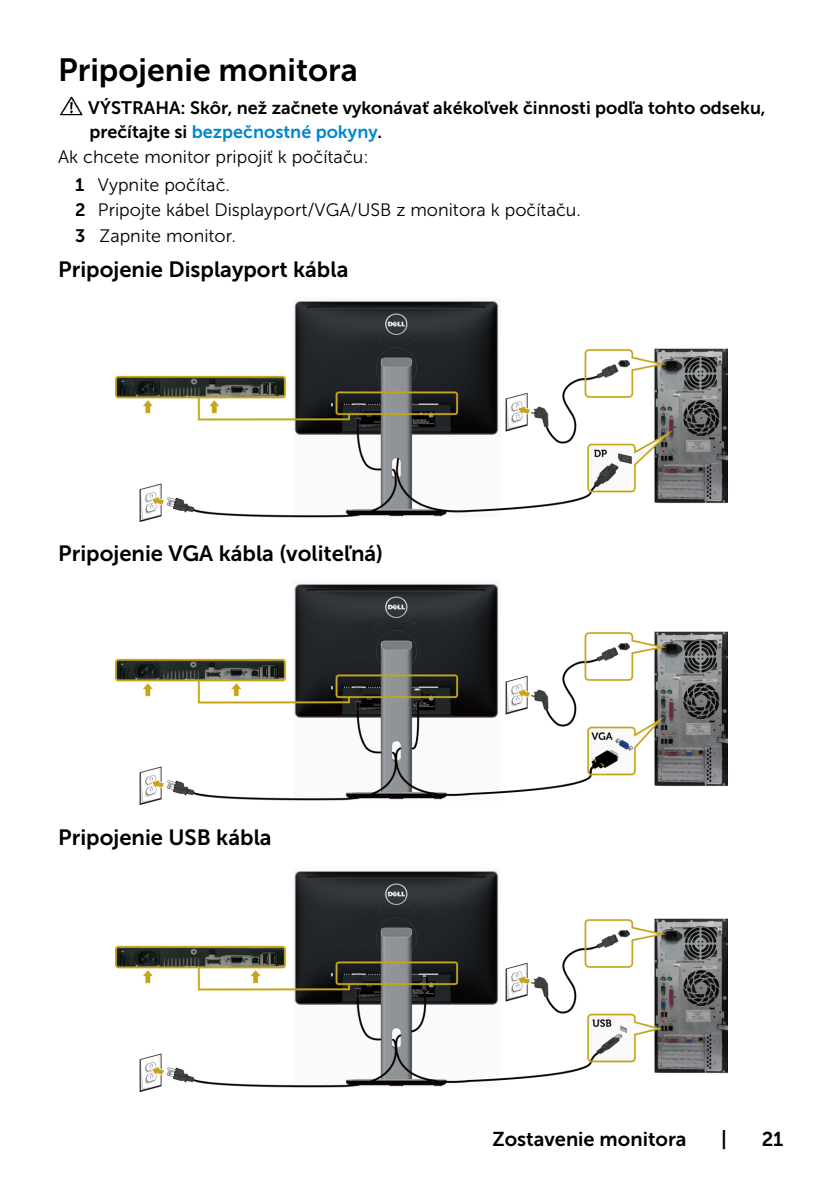
<style>
.page{position:relative;width:840px;height:1191px;background:#fff}
.page>*{position:absolute;margin:0;border:0;box-sizing:border-box;transform-origin:0 0}
.Head2{font:32px "Museo Sans For Dell 700";color:#000}
.Head4{font:22px "Museo Sans For Dell 700";color:#000}
.t1{font:20px "Museo Sans For Dell 700";color:#000}
.Caution_Warning{font:18px/24px "Museo Sans For Dell 700";color:#000}
.Numbered_List{font:18px "Museo Sans For Dell 300";color:#000}
.Caution_Warning-2{font:18px "Museo Sans For Dell 300";color:#000}
.s1{color:#0087cb}
.s2{font-family:"Museo Sans For Dell 700"}
</style>
<div class="page">
<img style="left:59px;top:96px;width:24px;height:20px">
<img style="left:115px;top:300px;width:612px;height:221px">
<img style="left:115px;top:583px;width:612px;height:222px">
<img style="left:115px;top:870px;width:612px;height:221px">
<p class="Head2" style="left:58px;top:52px;width:301px">Pripojenie monitora</p>
<p class="Caution_Warning" style="left:88px;top:95px;width:678px">VÝSTRAHA: Skôr, než začnete vykonávať akékoľvek činnosti podľa tohto odseku, prečítajte si <span class="s1">bezpečnostné pokyny</span>.</p>
<p class="Caution_Warning-2" style="left:58px;top:147px;width:312px">Ak chcete monitor pripojiť k počítaču:</p>
<p class="Numbered_List" style="left:75px;top:175px;width:156px"><span class="s2">1</span> Vypnite počítač.</p>
<p class="Numbered_List" style="left:75px;top:200px;width:507px"><span class="s2">2</span> Pripojte kábel Displayport/VGA/USB z monitora k počítaču.</p>
<p class="Numbered_List" style="left:75px;top:226px;width:162px"><span class="s2">3</span> Zapnite monitor.</p>
<p class="Head4" style="left:58px;top:257px;width:291px">Pripojenie Displayport kábla</p>
<p class="Head4" style="left:58px;top:541px;width:326px">Pripojenie VGA kábla (voliteľná)</p>
<p class="Head4" style="left:58px;top:824px;width:215px">Pripojenie USB kábla</p>
<p class="t1" style="left:492px;top:1127px;width:195px">Zostavenie monitora</p>
<p class="t1" style="left:720px;top:1127px;width:7px">|</p>
<p class="t1" style="left:761px;top:1127px;width:23px">21</p>
</div>
